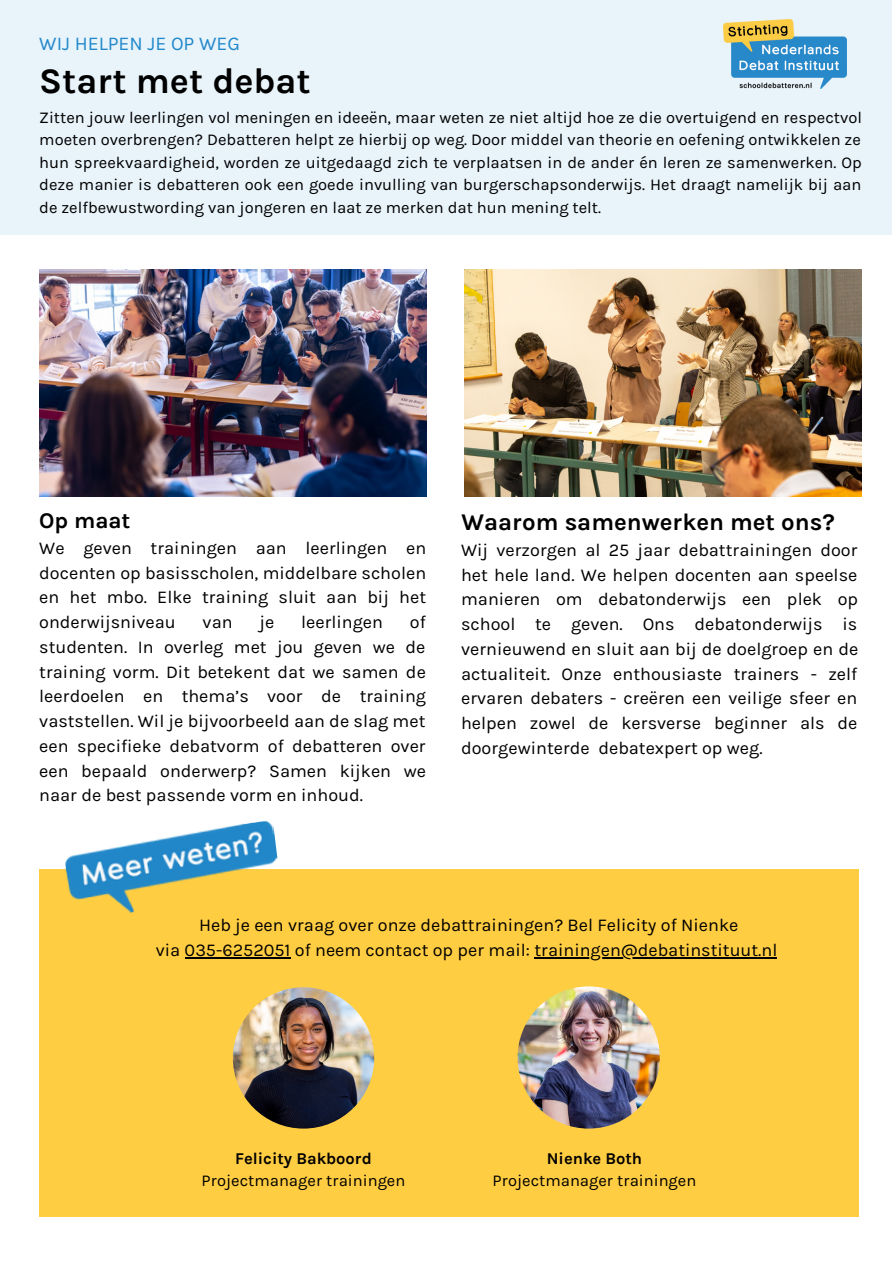
<style>
.page{position:relative;width:893px;height:1264px;background:#fff}
.page>*{position:absolute;margin:0;border:0;box-sizing:border-box;transform-origin:0 0}
.t1{font:700 36px "NDI Karla";color:#000}
.t2{font:700 24px "NDI Karla";color:#000}
.t3{font:700 22.5px "NDI Karla";color:#000}
.t4{font:19.5px "NDI Karla";color:#2289cb}
.t5{font:18px/24.8px "NDI Karla";color:#000;text-align:justify}
.t6{font:16.5px/22.5px "NDI Karla";color:#000;text-align:justify}
.t7{font:700 16.5px "NDI Karla";color:#000}
</style>
<div class="page">
<div style="left:0;top:0;width:891px;height:234px;background:#e8f3fa"></div>
<img style="left:723px;top:19px;width:123px;height:70px">
<img style="left:39px;top:270px;width:387px;height:226px">
<img style="left:464px;top:270px;width:397px;height:226px">
<div style="left:39px;top:869px;width:819px;height:347px;background:#ffcd42"></div>
<img style="left:65px;top:821px;width:213px;height:92px">
<img style="left:233px;top:987px;width:141px;height:141px;border-radius:50%">
<img style="left:517px;top:986px;width:142px;height:142px;border-radius:50%">
<hr style="left:185px;top:957px;width:105px;height:1px;background:#000">
<hr style="left:534px;top:957px;width:243px;height:1px;background:#000">
<p class="t4" style="left:39px;top:32px;width:202px">WIJ HELPEN JE OP WEG</p>
<h1 class="t1" style="left:39px;top:60px;width:273px">Start met debat</h1>
<p class="t6" style="left:39px;top:106px;width:824px">Zitten jouw leerlingen vol meningen en ideeën, maar weten ze niet altijd hoe ze die overtuigend en respectvol moeten overbrengen? Debatteren helpt ze hierbij op weg. Door middel van theorie en oefening ontwikkelen ze hun spreekvaardigheid, worden ze uitgedaagd zich te verplaatsen in de ander én leren ze samenwerken. Op deze manier is debatteren ook een goede invulling van burgerschapsonderwijs. Het draagt namelijk bij aan de zelfbewustwording van jongeren en laat ze merken dat hun mening telt.</p>
<p class="t3" style="left:39px;top:507px;width:93px">Op maat</p>
<p class="t5" style="left:39px;top:535px;width:388px">We geven trainingen aan leerlingen en docenten op basisscholen, middelbare scholen en het mbo. Elke training sluit aan bij het onderwijsniveau</p>
<p class="t5" style="left:203px;top:609px;width:31px">van</p>
<p class="t5" style="left:259px;top:609px;width:16px">je</p>
<p class="t5" style="left:301px;top:609px;width:83px">leerlingen</p>
<p class="t5" style="left:39px;top:609px;width:388px;text-indent:370px">of studenten. In overleg met jou geven we de training vorm. Dit betekent dat we samen de leerdoelen en thema’s voor de training vaststellen. Wil je bijvoorbeeld aan de slag met een specifieke debatvorm of debatteren over een bepaald onderwerp? Samen kijken we naar de best passende vorm en inhoud.</p>
<h2 class="t2" style="left:461px;top:508px;width:375px">Waarom samenwerken met ons?</h2>
<p class="t5" style="left:461px;top:537px;width:398px">Wij verzorgen al 25 jaar debattrainingen door het hele land. We helpen docenten aan speelse manieren om debatonderwijs een plek op school te geven. Ons debatonderwijs is vernieuwend en sluit aan bij de doelgroep en de actualiteit. Onze enthousiaste trainers - zelf ervaren debaters - creëren een veilige sfeer en helpen zowel de kersverse beginner als de doorgewinterde debatexpert op weg.</p>
<p class="t5" style="left:156px;top:912px;width:623px;text-align:center">Heb je een vraag over onze debattrainingen? Bel Felicity of Nienke<br>via 035-6252051 of neem contact op per mail: trainingen@debatinstituut.nl</p>
<p class="t7" style="left:235px;top:1148px;width:138px">Felicity Bakboord</p>
<p class="t6" style="left:202px;top:1169px;width:205px">Projectmanager trainingen</p>
<p class="t7" style="left:546px;top:1148px;width:97px">Nienke Both</p>
<p class="t6" style="left:492px;top:1169px;width:205px">Projectmanager trainingen</p>
</div>
